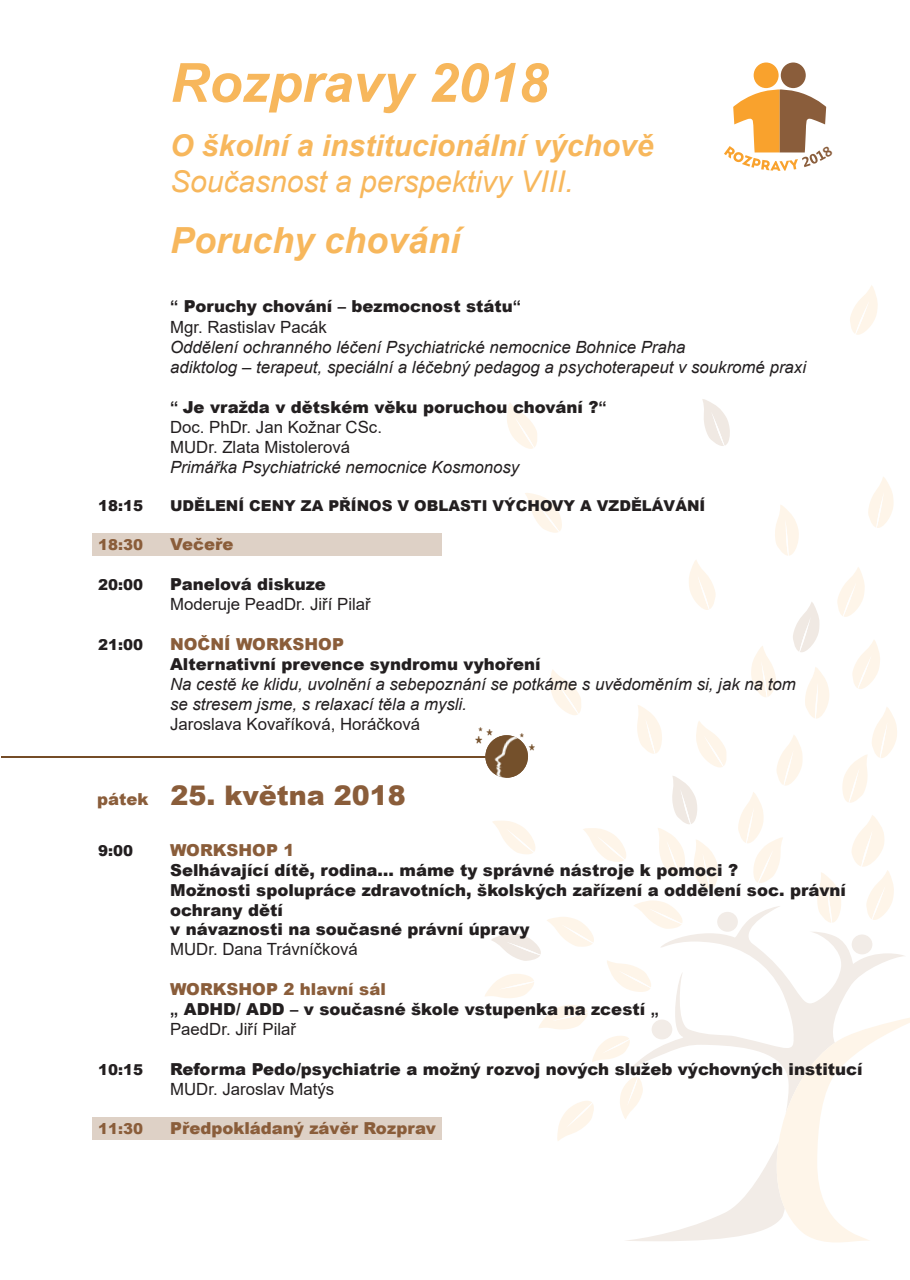
<style>
.page{position:relative;width:910px;height:1280px;background:#fff}
.page>*{position:absolute;margin:0;border:0;box-sizing:border-box;transform-origin:0 0}
.t1{font:italic 700 54px "Arial";color:#f7b75c}
.t2{font:italic 700 36px "Arial";color:#f7b75c}
.t3{font:italic 700 30px "Arial";color:#f7b75c}
.t4{font:italic 30px "Arial";color:#f7b75c}
.t5{font:900 27px "Arial";color:#8a5d3a}
.t6{font:21px "Berlin Sans FB";color:#77532f}
.t7{font:18px "Berlin Sans FB";color:#77532f}
.t8{font:italic 16.8px/20.1px "Arial";color:#231f20}
.t9{font:16.8px/20.1px "Arial";color:#231f20}
.t10{font:900 16.5px/19.8px "Arial";color:#231f20}
.t11{font:900 16.5px "Arial";color:#8a5d3a}
.t12{font:900 15px "Arial";color:#231f20}
.t13{font:900 15px "Arial";color:#8a5d3a}
.t14{font:12px "Berlin Sans FB";color:#77532f}
.s1{font-weight:700}
.s2{font-size:16.5px}
.s3{color:#8a5d3a}
</style>
<div class="page">
<svg style="left:675px;top:906px;width:229px;height:99px"></svg>
<div style="left:852px;top:934px;width:20px;height:20px;background:#f2ece7;border-radius:50%"></div>
<svg style="left:852px;top:640px;width:28px;height:49px"></svg>
<svg style="left:851px;top:815px;width:44px;height:110px"></svg>
<svg style="left:817px;top:872px;width:25px;height:57px"></svg>
<svg style="left:805px;top:667px;width:24px;height:52px"></svg>
<svg style="left:738px;top:735px;width:65px;height:148px"></svg>
<svg style="left:842px;top:707px;width:55px;height:96px"></svg>
<div style="left:717px;top:912px;width:21px;height:20px;background:#f2ece7;border-radius:50%"></div>
<svg style="left:539px;top:1005px;width:371px;height:237px"></svg>
<svg style="left:793px;top:602px;width:27px;height:50px"></svg>
<svg style="left:751px;top:646px;width:25px;height:51px"></svg>
<svg style="left:525px;top:493px;width:37px;height:40px"></svg>
<svg style="left:850px;top:285px;width:28px;height:50px"></svg>
<svg style="left:837px;top:567px;width:28px;height:50px"></svg>
<svg style="left:775px;top:505px;width:24px;height:51px"></svg>
<svg style="left:507px;top:403px;width:30px;height:46px"></svg>
<svg style="left:868px;top:477px;width:26px;height:51px"></svg>
<svg style="left:702px;top:399px;width:28px;height:47px"></svg>
<svg style="left:689px;top:560px;width:27px;height:50px"></svg>
<div style="left:754px;top:63px;width:25px;height:25px;background:#f9a22d;border-radius:50%"></div>
<div style="left:781px;top:63px;width:25px;height:25px;background:#8a5d3b;border-radius:50%"></div>
<div style="left:92px;top:1117px;width:349px;height:23px;background:#ded1c6"></div>
<div style="left:92px;top:533px;width:349px;height:23px;background:#ded1c6"></div>
<hr style="left:1px;top:756px;width:485px;height:2px;background:#744c27">
<svg style="left:485px;top:670px;width:243px;height:328px"></svg>
<img style="left:485px;top:735px;width:43px;height:43px">
<svg style="left:724px;top:89px;width:103px;height:82px"></svg>
<p class="t12" style="left:98px;top:495px;width:47px">18:15</p>
<p class="t13" style="left:98px;top:534px;width:47px">18:30</p>
<p class="t12" style="left:98px;top:574px;width:47px">20:00</p>
<p class="t12" style="left:98px;top:633px;width:47px">21:00</p>
<h1 class="t1" style="left:170px;top:47px;width:380px">Rozpravy 2018</h1>
<h3 class="t3" style="left:170px;top:125px;width:485px">O školní a institucionální výchově</h3>
<h3 class="t4" style="left:170px;top:162px;width:405px">Současnost a perspektivy VIII.</h3>
<h2 class="t2" style="left:170px;top:216px;width:292px">Poruchy chování</h2>
<p class="t10" style="left:170px;top:296px;width:353px"><span class="s1">“</span> Poruchy chování – bezmocnost státu<span class="s1">“</span></p>
<p class="t9" style="left:170px;top:317px;width:158px">Mgr. Rastislav Pacák</p>
<p class="t8" style="left:170px;top:337px;width:637px">Oddělení ochranného léčení Psychiatrické nemocnice Bohnice Praha<br>adiktolog – terapeut, speciální a léčebný pedagog a psychoterapeut v soukromé praxi</p>
<p class="t10" style="left:170px;top:396px;width:438px"><span class="s1">“</span> Je vražda v dětském věku poruchou chování ?<span class="s1">“</span></p>
<p class="t9" style="left:170px;top:417px;width:213px">Doc. PhDr. Jan Kožnar CSc.<br>MUDr. Zlata Mistolerová</p>
<p class="t8" style="left:170px;top:457px;width:351px">Primářka Psychiatrické nemocnice Kosmonosy</p>
<p class="t12" style="left:170px;top:495px;width:537px">UDĚLENÍ CENY ZA PŘÍNOS V OBLASTI VÝCHOVY A VZDĚLÁVÁNÍ</p>
<p class="t11" style="left:170px;top:533px;width:65px">Večeře</p>
<p class="t10" style="left:170px;top:574px;width:157px">Panelová diskuze</p>
<p class="t9" style="left:170px;top:594px;width:202px">Moderuje PeadDr. Jiří Pilař</p>
<p class="t11" style="left:170px;top:632px;width:175px">NOČNÍ WORKSHOP</p>
<p class="t10" style="left:170px;top:653px;width:372px">Alternativní prevence syndromu vyhoření</p>
<p class="t8" style="left:170px;top:674px;width:627px">Na cestě ke klidu, uvolnění a sebepoznání se potkáme s uvědoměním si, jak na tom se stresem jsme, s relaxací těla a mysli.</p>
<p class="t9" style="left:170px;top:714px;width:252px">Jaroslava Kovaříková, Horáčková</p>
<p class="t7" style="left:478px;top:724px;width:16px">*<sup>*</sup></p>
<p class="t14" style="left:520px;top:730px;width:6px">*</p>
<p class="t6" style="left:475px;top:731px;width:9px">*</p>
<p class="t7" style="left:529px;top:740px;width:8px">*</p>
<h3 class="t5" style="left:97px;top:775px;width:310px"><span class="s2">pátek</span> 25. května 2018</h3>
<p class="t12" style="left:98px;top:840px;width:37px">9:00</p>
<p class="t12" style="left:98px;top:1058px;width:47px">10:15</p>
<p class="t13" style="left:98px;top:1117px;width:47px">11:30</p>
<p class="t11" style="left:170px;top:838px;width:126px">WORKSHOP 1</p>
<p class="t10" style="left:170px;top:860px;width:677px">Selhávající dítě, rodina… máme ty správné nástroje k pomoci ?<br>Možnosti spolupráce zdravotních, školských zařízení a oddělení soc. právní ochrany dětí<br>v návaznosti na současné právní úpravy</p>
<p class="t9" style="left:170px;top:939px;width:189px">MUDr. Dana Trávníčková</p>
<p class="t10" style="left:170px;top:979px;width:490px"><span class="s3">WORKSHOP 2 hlavní sál<br></span><span class="s1">„</span> ADHD/ ADD – v současné škole vstupenka na zcestí <span class="s1">„</span></p>
<p class="t9" style="left:170px;top:1019px;width:128px">PaedDr. Jiří Pilař</p>
<p class="t10" style="left:170px;top:1058px;width:694px">Reforma Pedo/psychiatrie a možný rozvoj nových služeb výchovných institucí</p>
<p class="t9" style="left:170px;top:1079px;width:166px">MUDr. Jaroslav Matýs</p>
<p class="t11" style="left:170px;top:1116px;width:267px">Předpokládaný závěr Rozprav</p>
</div>
